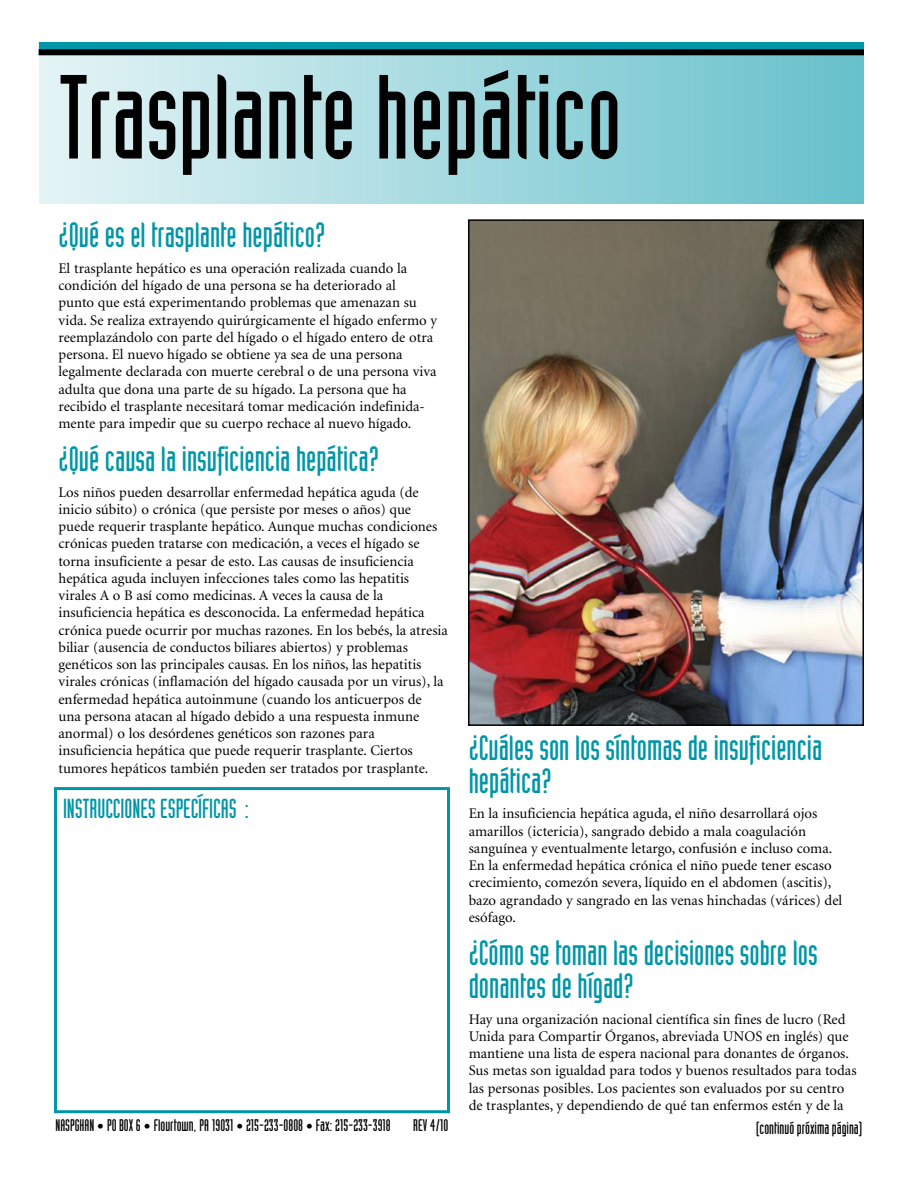
<style>
.page{position:relative;width:918px;height:1188px;background:#fff}
.page>*{position:absolute;margin:0;border:0;box-sizing:border-box;transform-origin:0 0}
.t1{font:117px "Industria Solid";color:#000}
.t2{font:34.5px/33px "Industria Solid";color:#0096a7}
.t3{font:27px "Industria Solid";color:#0096a7}
.t4{font:16.5px "Industria Solid";color:#000}
.t5{font:14.7px/17.2px "Minion";color:#000}
.s1{font-size:13.5px}
</style>
<div class="page">
<div style="left:39px;top:42px;width:825px;height:162px;background:linear-gradient(to right,#e5f4f6,#66c0cb)"></div>
<div style="left:39px;top:42px;width:825px;height:12px;background:#0096a7"></div>
<div style="left:39px;top:49px;width:825px;height:6px;background:#000"></div>
<img style="left:471px;top:222px;width:390px;height:501px">
<div style="left:468px;top:219px;width:396px;height:507px;border:2px solid #000"></div>
<div style="left:54px;top:787px;width:396px;height:326px;border:3px solid #0096a7"></div>
<h1 class="t1" style="left:60px;top:75px;width:564px">Trasplante hepático</h1>
<h2 class="t2" style="left:58px;top:221px;width:268px">¿Qué es el trasplante hepático?</h2>
<p class="t5" style="left:58px;top:261px;width:380px">El trasplante hepático es una operación realizada cuando la condición del hígado de una persona se ha deteriorado al<br>punto que está experimentando problemas que amenazan su vida. Se realiza extrayendo quirúrgicamente el hígado enfermo y reemplazándolo con parte del hígado o el hígado entero de otra persona. El nuevo hígado se obtiene ya sea de una persona legalmente declarada con muerte cerebral o de una persona viva adulta que dona una parte de su hígado. La persona que ha recibido el trasplante necesitará tomar medicación indefinida&shy;mente para impedir que su cuerpo rechace al nuevo hígado.</p>
<h2 class="t2" style="left:58px;top:444px;width:322px">¿Qué causa la insuficiencia hepática?</h2>
<p class="t5" style="left:58px;top:485px;width:391px">Los niños pueden desarrollar enfermedad hepática aguda (de inicio súbito) o crónica (que persiste por meses o años) que puede requerir trasplante hepático. Aunque muchas condiciones crónicas pueden tratarse con medicación, a veces el hígado se torna insuficiente a pesar de esto. Las causas de insuficiencia hepática aguda incluyen infecciones tales como las hepatitis virales A o B así como medicinas. A veces la causa de la insuficiencia hepática es desconocida. La enfermedad hepática crónica puede ocurrir por muchas razones. En los bebés, la atresia biliar (ausencia de conductos biliares abiertos) y problemas genéticos son las principales causas. En los niños, las hepatitis virales crónicas (inflamación del hígado causada por un virus), la enfermedad hepática autoinmune (cuando los anticuerpos de<br>una persona atacan al hígado debido a una respuesta inmune anormal) o los desórdenes genéticos son razones para insuficiencia hepática que puede requerir trasplante. Ciertos tumores hepáticos también pueden ser tratados por trasplante.</p>
<h3 class="t3" style="left:63px;top:799px;width:187px">INSTRUCCIONES ESPECÍFICAS :</h3>
<h2 class="t2" style="left:469px;top:733px;width:355px">¿Cuáles son los síntomas de insuficiencia hepática?</h2>
<p class="t5" style="left:469px;top:806px;width:375px">En la insuficiencia hepática aguda, el niño desarrollará ojos amarillos (ictericia), sangrado debido a mala coagulación sanguínea y eventualmente letargo, confusión e incluso coma.<br>En la enfermedad hepática crónica el niño puede tener escaso crecimiento, comezón severa, líquido en el abdomen (ascitis), bazo agrandado y sangrado en las venas hinchadas (várices) del esófago.</p>
<h2 class="t2" style="left:469px;top:938px;width:350px">¿Cómo se toman las decisiones sobre los donantes de hígad?</h2>
<p class="t5" style="left:469px;top:1011px;width:389px">Hay una organización nacional científica sin fines de lucro (Red Unida para Compartir Órganos, abreviada UNOS en inglés) que mantiene una lista de espera nacional para donantes de órganos.<br>Sus metas son igualdad para todos y buenos resultados para todas las personas posibles. Los pacientes son evaluados por su centro de trasplantes, y dependiendo de qué tan enfermos estén y de la</p>
<p class="t4" style="left:56px;top:1119px;width:337px">NASPGHAN <span class="s1">•</span> POBOX6 <span class="s1">•</span> Flourtown, PA 19031 <span class="s1">•</span> 215-233-0808 <span class="s1">•</span> Fax: 215-233-3918</p>
<p class="t4" style="left:413px;top:1119px;width:37px">REV 4/10</p>
<p class="t4" style="left:756px;top:1122px;width:108px">(continuó próxima página)</p>
</div>
